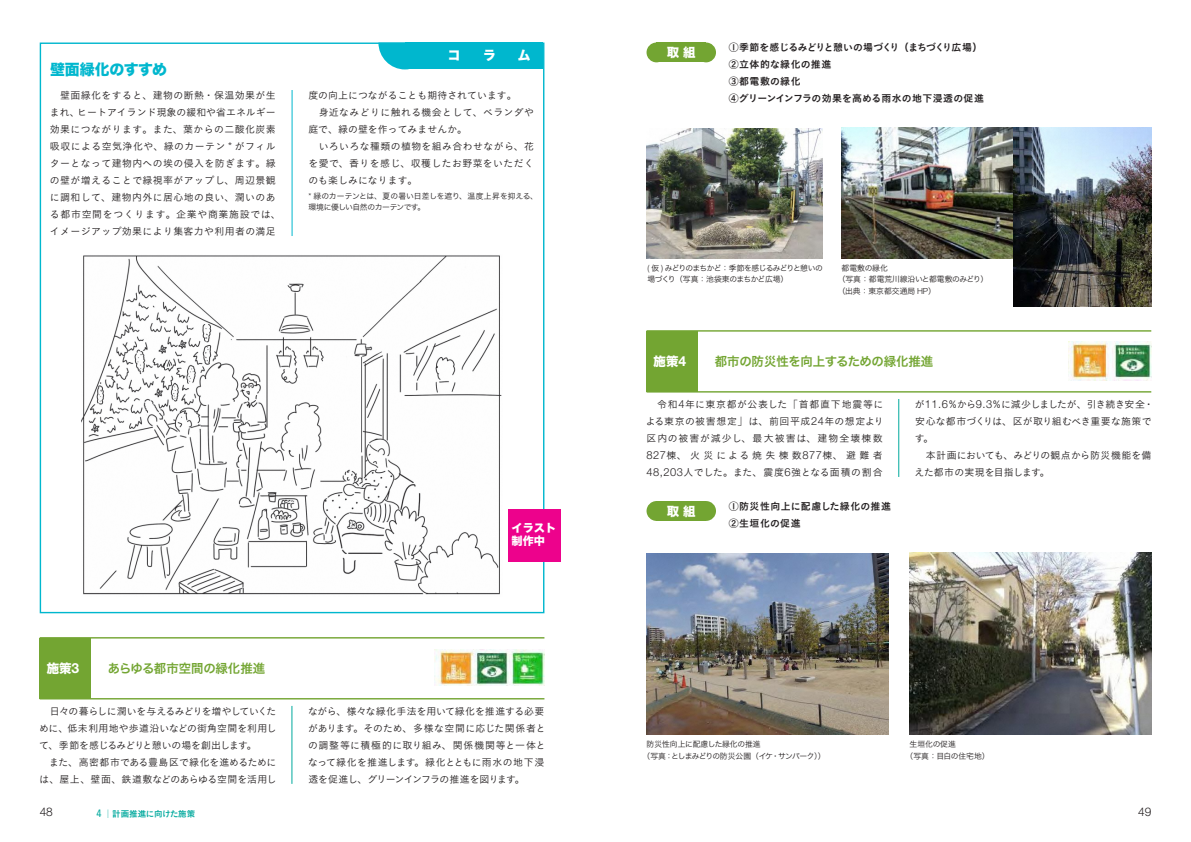
<style>
.page{position:relative;width:1191px;height:842px;background:#fff}
.page>*{position:absolute;margin:0;border:0;box-sizing:border-box;transform-origin:0 0}
.t1{font:14.9px "Hira Kaku Std N W8";letter-spacing:-.005em;color:#00b7ce}
.t2{font:12.8px "Hira Kaku Std N W8";color:#fff}
.t3{font:12.4px "Hiragino Sans Pr 6 N W6";letter-spacing:-.02em;color:#73a532}
.t4{font:12.4px "Hira Kaku Std N W8";letter-spacing:.155em;color:#fff}
.t5{font:300 11.9px "Helvetica Neue LT Pro";color:#231f20}
.t6{font:11.2px/12.8px "Hira Kaku Std N W8";color:#fff}
.t7{font:9.9px/17px "Koburina Go Std W3";letter-spacing:.035em;color:#231f20}
.t8{font:9.9px/17px "Koburina Go Std W3";letter-spacing:-.015em;color:#231f20}
.t9{font:9.9px/17px "Koburina Go Std W3";letter-spacing:.07em;color:#231f20}
.t10{font:9.9px/17px "Koburina Go Std W6";letter-spacing:.02em;color:#231f20}
.t11{font:9.9px/17px "Koburina Go Std W6";letter-spacing:.05em;color:#231f20}
.t12{font:8.5px "Koburina Go Std W6";letter-spacing:-.035em;color:#00a99d}
.t13{font:7.8px/11.3px "Hiragino Sans Pr 6 N W3";letter-spacing:-.03em;color:#231f20}
.t14{font:7.8px/11.3px "Hiragino Sans Pr 6 N W3";letter-spacing:-.085em;color:#231f20}
.t15{font:7.8px/11.3px "Hiragino Sans Pr 6 N W3";letter-spacing:-.005em;color:#231f20}
.t16{font:7.8px/11.3px "Hiragino Sans Pr 6 N W3";color:#231f20}
.s1{font-family:"Helvetica Neue LT Pro";font-weight:300;font-size:11.1px}
.s2{font-family:"Helvetica Neue LT Pro";font-weight:300;font-size:8.4px}
.s3{font-family:"Helvetica Neue LT Pro";font-weight:700;font-size:13.9px}
.s4{font-family:"Ryumin Pro";font-weight:700}
.s5{font-family:"Avenir Next Condensed";font-weight:500;font-size:10.6px}
</style>
<div class="page">
<div style="left:40px;top:43px;width:504px;height:570px;background:#fff;border:1px solid #00b7ce"></div>
<div style="left:405px;top:43px;width:138px;height:26px;background:#00b7ce"></div>
<svg style="left:378px;top:43px;width:27px;height:26px"></svg>
<hr style="left:292px;top:90px;width:1px;height:146px;background:#00b7ce">
<img style="left:82px;top:255px;width:420px;height:340px">
<div style="left:40px;top:638px;width:51px;height:61px;background:#73a532"></div>
<div style="left:646px;top:331px;width:51px;height:61px;background:#73a532"></div>
<hr style="left:40px;top:698px;width:504px;height:1px;background:#73a532">
<hr style="left:646px;top:391px;width:505px;height:2px;background:#73a532">
<hr style="left:40px;top:637px;width:504px;height:1px;background:#73a532">
<hr style="left:646px;top:330px;width:505px;height:2px;background:#73a532">
<hr style="left:292px;top:706px;width:1px;height:78px;background:#00a99d">
<hr style="left:898px;top:399px;width:1px;height:78px;background:#00a99d">
<img style="left:434px;top:649px;width:110px;height:37px">
<div style="left:656px;top:43px;width:50px;height:19px;background:#73a532"></div>
<div style="left:646px;top:43px;width:20px;height:19px;background:#73a532;border-radius:50%"></div>
<div style="left:696px;top:43px;width:20px;height:19px;background:#73a532;border-radius:50%"></div>
<div style="left:656px;top:501px;width:50px;height:20px;background:#73a532"></div>
<div style="left:646px;top:501px;width:20px;height:20px;background:#73a532;border-radius:50%"></div>
<div style="left:696px;top:501px;width:20px;height:20px;background:#73a532;border-radius:50%"></div>
<img style="left:646px;top:128px;width:176px;height:130px">
<img style="left:841px;top:127px;width:172px;height:131px">
<img style="left:1013px;top:127px;width:138px;height:180px">
<img style="left:1068px;top:342px;width:83px;height:39px">
<img style="left:646px;top:553px;width:242px;height:181px">
<img style="left:909px;top:553px;width:242px;height:182px">
<div style="left:508px;top:510px;width:52px;height:52px;background:#ed028c"></div>
<h1 class="t1" style="left:50px;top:61px;width:118px">壁面緑化のすすめ</h1>
<p class="t7" style="left:50px;top:86px;width:232px">　壁面緑化をすると、建物の断熱・保温効果が生まれ、ヒートアイランド現象の緩和や省エネルギー効果につながります。また、葉からの二酸化炭素吸収による空気浄化や、緑のカーテン <span class="s1">*</span> がフィルターとなって建物内への埃の侵入を防ぎます。緑の壁が増えることで緑視率がアップし、周辺景観に調和して、建物内外に居心地の良い、潤いのある都市空間をつくります。企業や商業施設では、イメージアップ効果により集客力や利用者の満足</p>
<p class="t2" style="left:448px;top:48px;width:14px">コ</p>
<p class="t2" style="left:483px;top:48px;width:14px">ラ</p>
<p class="t2" style="left:518px;top:48px;width:14px">ム</p>
<p class="t7" style="left:308px;top:86px;width:227px">度の向上につながることも期待されています。<br>　身近なみどりに触れる機会として、ベランダや庭で、緑の壁を作ってみませんか。<br>　いろいろな種類の植物を組み合わせながら、花を愛で、香りを感じ、収穫したお野菜をいただくのも楽しみになります。</p>
<p class="t13" style="left:308px;top:190px;width:231px"><span class="s2">*</span> 緑のカーテンとは、夏の暑い日差しを遮り、温度上昇を抑える、環境に優しい自然のカーテンです。</p>
<p class="t6" style="left:511px;top:522px;width:46px">イラスト制作中</p>
<p class="t4" style="left:47px;top:662px;width:34px">施策<span class="s3">3</span></p>
<p class="t3" style="left:108px;top:657px;width:159px">あらゆる都市空間の緑化推進</p>
<p class="t8" style="left:39px;top:702px;width:239px">　日々の暮らしに潤いを与えるみどりを増やしていくために、低未利用地や歩道沿いなどの街角空間を利用して、季節を感じるみどりと憩いの場を創出します。<br>　また、高密都市である豊島区で緑化を進めるためには、屋上、壁面、鉄道敷などのあらゆる空間を活用し</p>
<p class="t7" style="left:308px;top:702px;width:239px;text-align:justify">ながら、様々な緑化手法を用いて緑化を推進する必要があります。そのため、多様な空間に応じた関係者との調整等に積極的に取り組み、関係機関等と一体となって緑化を推進します。緑化とともに雨水の地下浸透を促進し、グリーンインフラの推進を図ります。</p>
<p class="t4" style="left:667px;top:46px;width:30px">取組</p>
<p class="t10" style="left:729px;top:39px;width:257px">①季節を感じるみどりと憩いの場づくり（まちづくり広場）<br>②立体的な緑化の推進<br>③都電敷の緑化<br>④グリーンインフラの効果を高める雨水の地下浸透の促進</p>
<p class="t14" style="left:647px;top:262px;width:177px"><span class="s2">(</span> 仮 <span class="s2">)</span> みどりのまちかど：季節を感じるみどりと憩いの場づくり（写真：池袋東のまちかど広場）</p>
<p class="t15" style="left:837px;top:262px;width:152px;text-indent:4px">都電敷の緑化<br>（写真：都電荒川線沿いと都電敷のみどり）（出典：東京都交通局 <span class="s2">HP</span>）</p>
<p class="t4" style="left:653px;top:355px;width:34px">施策<span class="s3">4</span></p>
<p class="t3" style="left:715px;top:350px;width:220px">都市の防災性を向上するための緑化推進</p>
<p class="t9" style="left:646px;top:395px;width:239px">　令和<span class="s1">4</span>年に東京都が公表した<span class="s4">「</span>首都直下地震等による東京の被害想定<span class="s4">」</span>は、前回平成<span class="s1">24</span>年の想定より区内の被害が減少し、最大被害は、建物全壊棟数<br><span class="s1">827</span>棟、火災による焼失棟数<span class="s1">877</span>棟、避難者<br><span class="s1">48,203</span>人でした。また、震度<span class="s1">6</span>強となる面積の割合</p>
<p class="t4" style="left:667px;top:504px;width:30px">取組</p>
<p class="t11" style="left:729px;top:498px;width:164px">①防災性向上に配慮した緑化の推進<br>②生垣化の促進</p>
<p class="t8" style="left:914px;top:395px;width:241px">が<span class="s1">11.6</span>％から<span class="s1">9.3</span>％に減少しましたが、引き続き安全・安心な都市づくりは、区が取り組むべき重要な施策です。<br>　本計画においても、みどりの観点から防災機能を備えた都市の実現を目指します。</p>
<p class="t13" style="left:642px;top:738px;width:184px;text-indent:4px">防災性向上に配慮した緑化の推進<br>（写真：としまみどりの防災公園（イケ・サンパーク））</p>
<p class="t16" style="left:905px;top:738px;width:85px;text-indent:4px">生垣化の促進<br>（写真：目白の住宅地）</p>
<p class="t5" style="left:40px;top:805px;width:15px">48</p>
<p class="t12" style="left:96px;top:807px;width:100px"><span class="s5">4</span> │計画推進に向けた施策</p>
<p class="t5" style="left:1138px;top:805px;width:15px">49</p>
</div>
